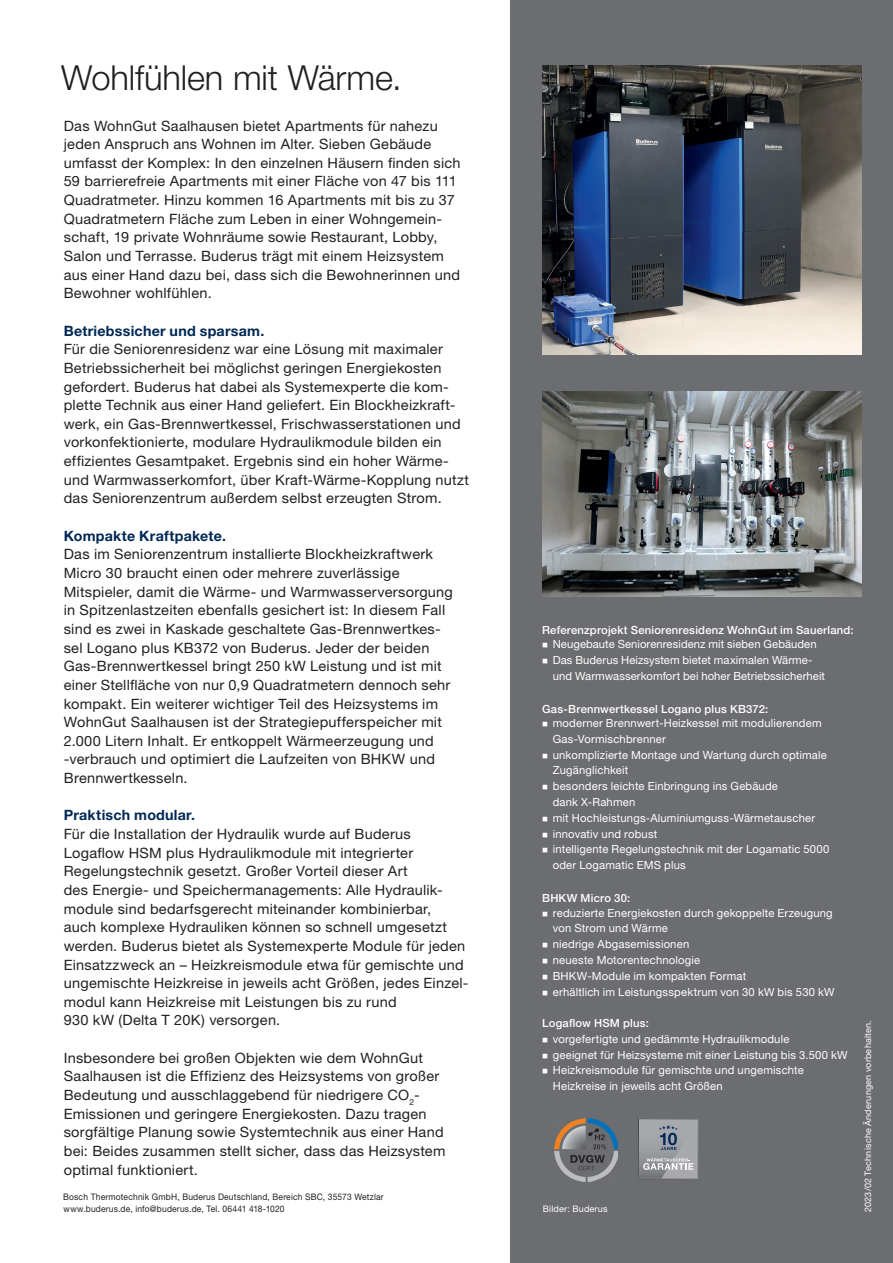
<style>
.page{position:relative;width:893px;height:1263px;background:#fff}
.page>*{position:absolute;margin:0;border:0;box-sizing:border-box;transform-origin:0 0}
.t1{font:300 34.5px "Helvetica Neue LT Pro";letter-spacing:-.005em;color:#231f20}
.t2{font:14.25px/18.6px "Helvetica Neue LT Pro";letter-spacing:.015em;color:#231f20}
.t3{font:700 14.25px "Helvetica Neue LT Pro";letter-spacing:.02em;color:#002855}
.t4{font:11.25px/15.8px "Helvetica Neue LT Pro";letter-spacing:.015em;color:#fff}
.t5{font:500 11.25px "Helvetica Neue LT Pro";letter-spacing:.02em;color:#fff}
.t6{font:9px/12px "Helvetica Neue LT Pro";letter-spacing:.025em;color:#231f20;scale:.94 1}
.t7{font:9px "Helvetica Neue LT Pro";letter-spacing:.025em;color:#fff}
</style>
<div class="page">
<div style="left:510px;top:0;width:383px;height:1263px;background:#6c6d70"></div>
<img style="left:543px;top:392px;width:318px;height:205px">
<img style="left:542px;top:65px;width:319px;height:289px">
<img style="left:555px;top:1118px;width:63px;height:63px">
<svg style="left:638px;top:1119px;width:61px;height:60px;background:#9c9ea4"></svg>
<h1 class="t1" style="left:61px;top:57px;width:342px">Wohlfühlen mit Wärme.</h1>
<p class="t2" style="left:64px;top:116px;width:398px">Das WohnGut Saalhausen bietet Apartments für nahezu jeden Anspruch ans Wohnen im Alter. Sieben Gebäude umfasst der Komplex: In den einzelnen Häusern finden sich 59 barrierefreie Apartments mit einer Fläche von 47 bis 111<br>Quadratmeter. Hinzu kommen 16 Apartments mit bis zu 37<br>Quadratmetern Fläche zum Leben in einer Wohngemein&shy;schaft, 19 private Wohnräume sowie Restaurant, Lobby, Salon und Terrasse. Buderus trägt mit einem Heizsystem aus einer Hand dazu bei, dass sich die Bewohnerinnen und Bewohner wohlfühlen.</p>
<p class="t3" style="left:64px;top:322px;width:202px">Betriebssicher und sparsam.</p>
<p class="t2" style="left:64px;top:340px;width:407px">Für die Seniorenresidenz war eine Lösung mit maximaler Betriebssicherheit bei möglichst geringen Energiekosten gefordert. Buderus hat dabei als Systemexperte die kom&shy;plette Technik aus einer Hand geliefert. Ein Blockheizkraft&shy;werk, ein Gas-Brennwertkessel, Frischwasserstationen und vorkonfektionierte, modulare Hydraulikmodule bilden ein effizientes Gesamtpaket. Ergebnis sind ein hoher Wärme&shy;und Warmwasserkomfort, über Kraft-Wärme-Kopplung nutzt das Seniorenzentrum außerdem selbst erzeugten Strom.</p>
<p class="t3" style="left:64px;top:527px;width:164px">Kompakte Kraftpakete.</p>
<p class="t2" style="left:64px;top:545px;width:391px">Das im Seniorenzentrum installierte Blockheizkraftwerk Micro 30 braucht einen oder mehrere zuverlässige Mitspieler, damit die Wärme- und Warmwasserversorgung in Spitzenlastzeiten ebenfalls gesichert ist: In diesem Fall sind es zwei in Kaskade geschaltete Gas-Brennwertkes&shy;sel Logano plus KB372 von Buderus. Jeder der beiden Gas-Brennwertkessel bringt 250 kW Leistung und ist mit einer Stellfläche von nur 0,9 Quadratmetern dennoch sehr kompakt. Ein weiterer wichtiger Teil des Heizsystems im WohnGut Saalhausen ist der Strategiepufferspeicher mit 2.000 Litern Inhalt. Er entkoppelt Wärmeerzeugung und -verbrauch und optimiert die Laufzeiten von BHKW und Brennwertkesseln.</p>
<p class="t3" style="left:64px;top:806px;width:133px">Praktisch modular.</p>
<p class="t2" style="left:64px;top:824px;width:406px">Für die Installation der Hydraulik wurde auf Buderus Logaflow HSM plus Hydraulikmodule mit integrierter Regelungstechnik gesetzt. Großer Vorteil dieser Art<br>des Energie- und Speichermanagements: Alle Hydraulik&shy;module sind bedarfsgerecht miteinander kombinierbar,<br>auch komplexe Hydrauliken können so schnell umgesetzt werden. Buderus bietet als Systemexperte Module für jeden Einsatzzweck an – Heizkreismodule etwa für gemischte und ungemischte Heizkreise in jeweils acht Größen, jedes Einzel&shy;modul kann Heizkreise mit Leistungen bis zu rund<br>930 kW (Delta T 20K) versorgen.</p>
<p class="t2" style="left:64px;top:1048px;width:383px">Insbesondere bei großen Objekten wie dem WohnGut Saalhausen ist die Effizienz des Heizsystems von großer Bedeutung und ausschlaggebend für niedrigere CO<sub>2</sub>- Emissionen und geringere Energiekosten. Dazu tragen sorgfältige Planung sowie Systemtechnik aus einer Hand bei: Beides zusammen stellt sicher, dass das Heizsystem optimal funktioniert.</p>
<p class="t6" style="left:63px;top:1190px;width:342px">Bosch Thermotechnik GmbH, Buderus Deutschland, Bereich SBC, 35573 Wetzlar www.buderus.de, info@buderus.de, Tel. 06441 418-1020</p>
<p class="t5" style="left:542px;top:623px;width:313px">Referenzprojekt Seniorenresidenz WohnGut im Sauerland:</p>
<p class="t4" style="left:542px;top:636px;width:276px">■ Neugebaute Seniorenresidenz mit sieben Gebäuden</p>
<p class="t4" style="left:553px;top:652px;width:274px;text-indent:-11px">■ Das Buderus Heizsystem bietet maximalen Wärme&shy;und Warmwasserkomfort bei hoher Betriebssicherheit</p>
<p class="t5" style="left:542px;top:702px;width:228px">Gas-Brennwertkessel Logano plus KB372:</p>
<p class="t4" style="left:553px;top:715px;width:270px;text-indent:-11px">■ moderner Brennwert-Heizkessel mit modulierendem<br>Gas-Vormischbrenner</p>
<p class="t4" style="left:553px;top:746px;width:275px;text-indent:-11px">■ unkomplizierte Montage und Wartung durch optimale<br>Zugänglichkeit</p>
<p class="t4" style="left:553px;top:778px;width:227px;text-indent:-11px">■ besonders leichte Einbringung ins Gebäude dank X-Rahmen</p>
<p class="t4" style="left:542px;top:810px;width:274px">■ mit Hochleistungs-Aluminiumguss-Wärmetauscher</p>
<p class="t4" style="left:542px;top:825px;width:117px">■ innovativ und robust</p>
<p class="t4" style="left:553px;top:841px;width:278px;text-indent:-11px">■ intelligente Regelungstechnik mit der Logamatic 5000 oder Logamatic EMS plus</p>
<p class="t5" style="left:542px;top:891px;width:90px">BHKW Micro 30:</p>
<p class="t4" style="left:553px;top:904px;width:281px;text-indent:-11px">■ reduzierte Energiekosten durch gekoppelte Erzeugung von Strom und Wärme</p>
<p class="t4" style="left:542px;top:936px;width:149px">■ niedrige Abgasemissionen</p>
<p class="t4" style="left:542px;top:952px;width:160px">■ neueste Motorentechnologie</p>
<p class="t4" style="left:542px;top:967px;width:206px">■ BHKW-Module im kompakten Format</p>
<p class="t4" style="left:542px;top:983px;width:294px">■ erhältlich im Leistungsspektrum von 30 kW bis 530 kW</p>
<p class="t5" style="left:542px;top:1016px;width:108px">Logaflow HSM plus:</p>
<p class="t4" style="left:542px;top:1031px;width:249px">■ vorgefertigte und gedämmte Hydraulikmodule</p>
<p class="t4" style="left:542px;top:1046px;width:307px">■ geeignet für Heizsysteme mit einer Leistung bis 3.500 kW</p>
<p class="t4" style="left:553px;top:1062px;width:253px;text-indent:-11px">■ Heizkreismodule für gemischte und ungemischte<br>Heizkreise in jeweils acht Größen</p>
<p class="t7" style="left:543px;top:1203px;width:66px">Bilder: Buderus</p>
<p class="t7" style="left:862px;top:1212px;width:193px;rotate:-90deg">2023/02 Technische Änderungen vorbehalten.</p>
</div>
